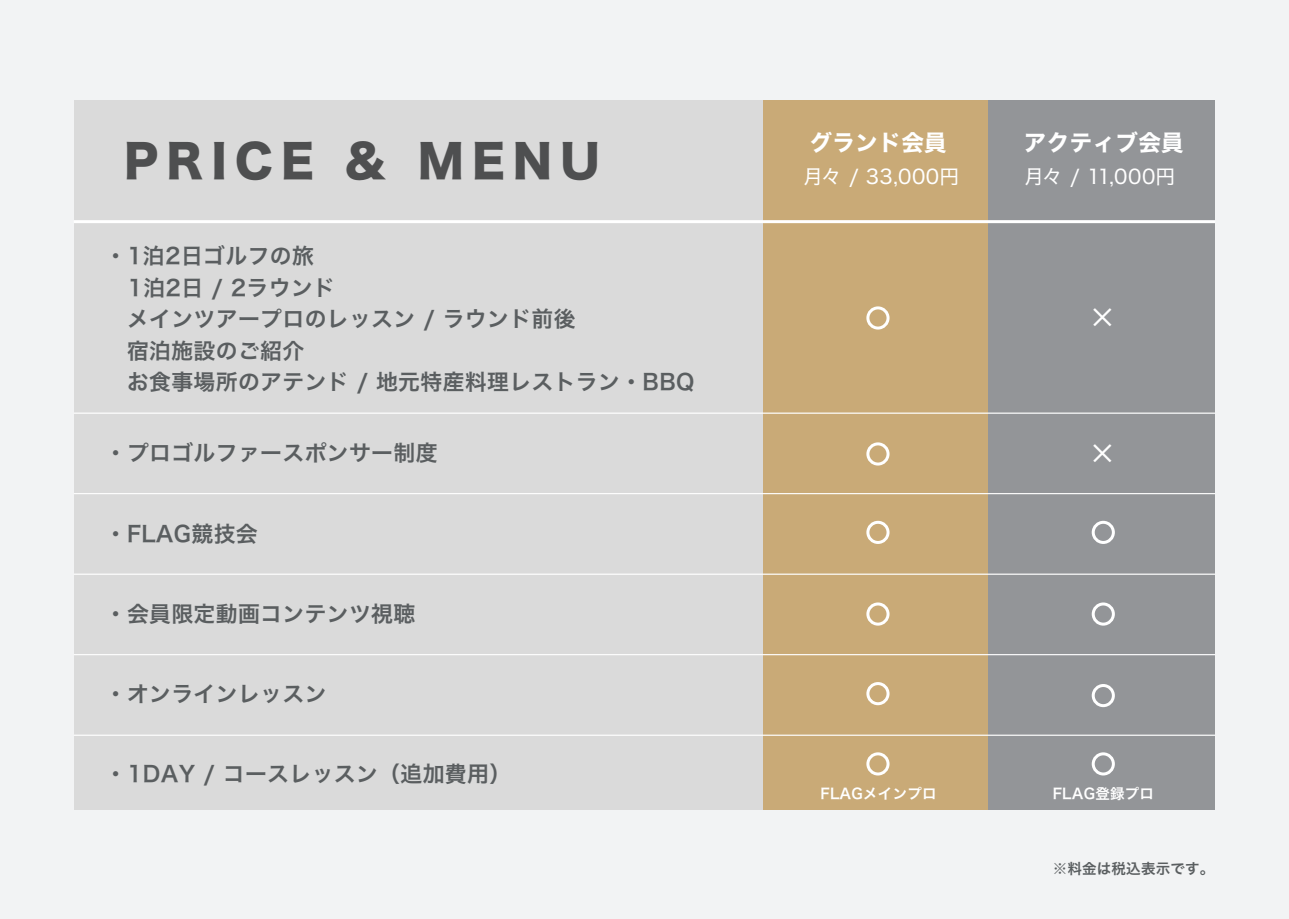
<style>
.page{position:relative;width:1289px;height:919px;background:#fff}
.page>*{position:absolute;margin:0;border:0;box-sizing:border-box;transform-origin:0 0}
.t1{font:45px "Hiragino Sans W8";letter-spacing:.18em;color:#4e4f50}
.t2{font:39px "Hiragino Sans W2";color:#fff}
.t3{font:22.5px "Hiragino Sans W7";letter-spacing:.015em;color:#fff}
.t4{font:21.9px "Hiragino Sans W6";letter-spacing:.015em;color:#5a5e60}
.t5{font:19.8px "Hiragino Sans W4";letter-spacing:.01em;color:#fff}
.t6{font:14.4px "Hiragino Sans W6";letter-spacing:.015em;color:#fff}
.t7{font:14.4px "Hiragino Sans W6";letter-spacing:.015em;color:#5a5e60}
</style>
<div class="page">
<div style="left:0;top:0;width:1288px;height:918px;background:#f2f3f4"></div>
<div style="left:762px;top:100px;width:226px;height:709px;background:#c9aa77"></div>
<div style="left:74px;top:100px;width:688px;height:709px;background:#dadada"></div>
<div style="left:988px;top:100px;width:227px;height:709px;background:#939598"></div>
<hr style="left:74px;top:220px;width:1141px;height:3px;background:#fff">
<hr style="left:74px;top:412px;width:1141px;height:1px;background:#fff">
<hr style="left:74px;top:493px;width:1141px;height:1px;background:#fff">
<hr style="left:74px;top:573px;width:1141px;height:1px;background:#fff">
<hr style="left:74px;top:654px;width:1141px;height:1px;background:#fff">
<hr style="left:74px;top:734px;width:1141px;height:1px;background:#fff">
<div style="left:866px;top:306px;width:23px;height:23px;border:3px solid #fff;border-radius:50%"></div>
<div style="left:866px;top:442px;width:23px;height:23px;border:3px solid #fff;border-radius:50%"></div>
<div style="left:866px;top:520px;width:23px;height:24px;border:3px solid #fff;border-radius:50%"></div>
<div style="left:866px;top:602px;width:23px;height:23px;border:3px solid #fff;border-radius:50%"></div>
<div style="left:866px;top:682px;width:23px;height:23px;border:3px solid #fff;border-radius:50%"></div>
<div style="left:866px;top:752px;width:23px;height:23px;border:3px solid #fff;border-radius:50%"></div>
<div style="left:1091px;top:520px;width:23px;height:24px;border:3px solid #fff;border-radius:50%"></div>
<div style="left:1091px;top:602px;width:23px;height:23px;border:3px solid #fff;border-radius:50%"></div>
<div style="left:1091px;top:684px;width:23px;height:23px;border:3px solid #fff;border-radius:50%"></div>
<div style="left:1091px;top:752px;width:23px;height:23px;border:3px solid #fff;border-radius:50%"></div>
<h1 class="t1" style="left:124px;top:136px;width:477px">PRICE &amp; MENU</h1>
<p class="t4" style="left:105px;top:236px;width:211px">・1泊2日ゴルフの旅</p>
<p class="t4" style="left:127px;top:268px;width:209px">1泊2日 / 2ラウンド</p>
<p class="t4" style="left:105px;top:299px;width:472px">　メインツアープロのレッスン / ラウンド前後</p>
<p class="t4" style="left:105px;top:331px;width:201px">　宿泊施設のご紹介</p>
<p class="t4" style="left:105px;top:362px;width:591px">　お食事場所のアテンド / 地元特産料理レストラン・BBQ</p>
<p class="t4" style="left:105px;top:433px;width:334px">・プロゴルファースポンサー制度</p>
<p class="t4" style="left:105px;top:513px;width:154px">・FLAG競技会</p>
<p class="t4" style="left:105px;top:593px;width:312px">・会員限定動画コンテンツ視聴</p>
<p class="t4" style="left:105px;top:673px;width:223px">・オンラインレッスン</p>
<p class="t4" style="left:105px;top:754px;width:408px">・1DAY / コースレッスン（追加費用）</p>
<p class="t3" style="left:1023px;top:125px;width:161px">アクティブ会員</p>
<p class="t3" style="left:809px;top:125px;width:138px">グランド会員</p>
<p class="t5" style="left:803px;top:159px;width:158px">月々 / 33,000円</p>
<p class="t5" style="left:1024px;top:159px;width:153px">月々 / 11,000円</p>
<h2 class="t2" style="left:1089px;top:279px;width:27px">×</h2>
<h2 class="t2" style="left:1089px;top:415px;width:27px">×</h2>
<p class="t6" style="left:820px;top:780px;width:118px">FLAGメインプロ</p>
<p class="t6" style="left:1052px;top:780px;width:103px">FLAG登録プロ</p>
<p class="t7" style="left:1052px;top:855px;width:163px">※料金は税込表示です。</p>
</div>
